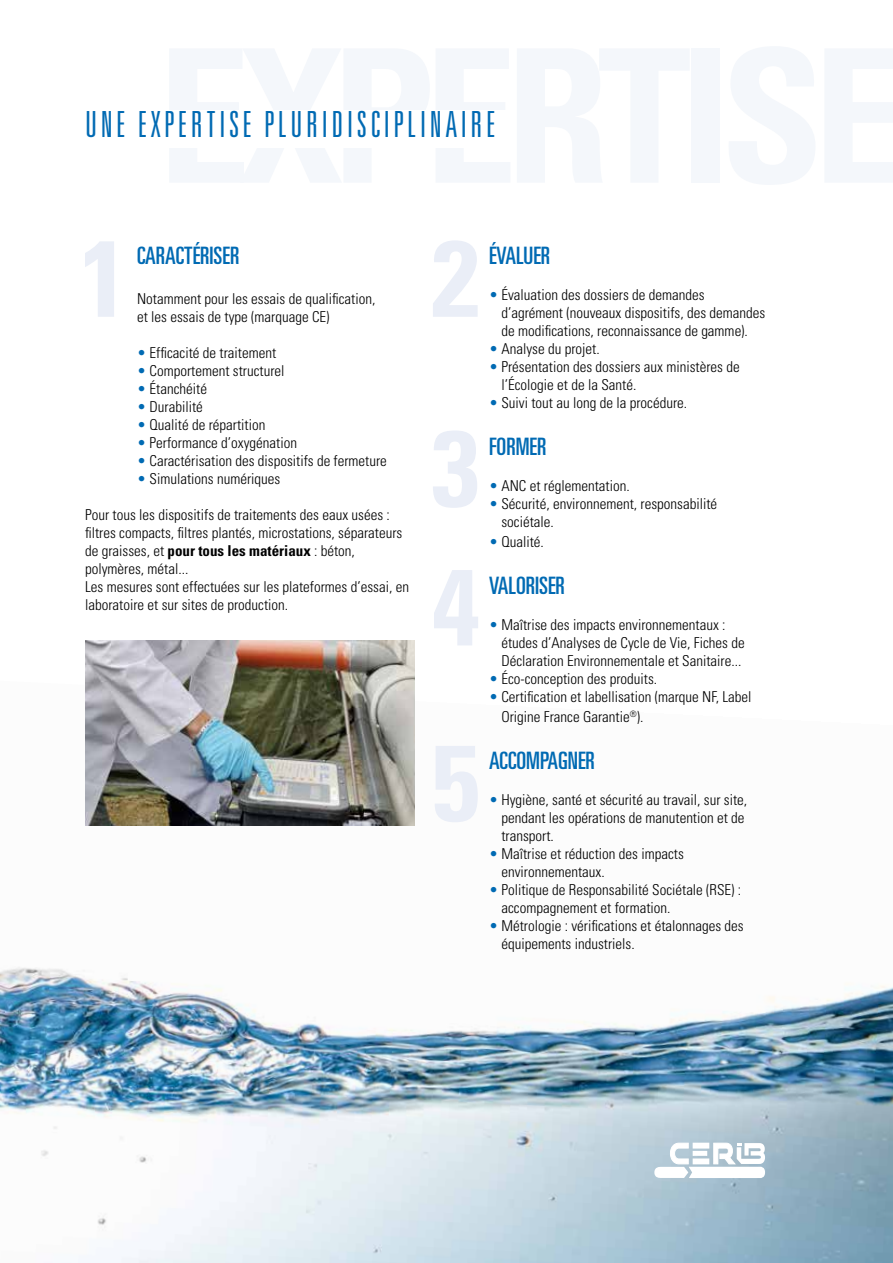
<style>
.page{position:relative;width:893px;height:1263px;background:#fff}
.page>*{position:absolute;margin:0;border:0;box-sizing:border-box;transform-origin:0 0}
.t1{font:700 condensed 108px/190.1px "Univers LT Std";color:#eaeef7}
.t2{font:300 ultra-condensed 36px "Univers LT Std";letter-spacing:.1em;color:#006ab3}
.t3{font:ultra-condensed 24px "Univers LT Std";color:#006ab3}
.t4{font:300 condensed 15px/18px "Univers LT Std";color:#000}
.s1{color:#006ab3}
.s2{font-weight:700}
</style>
<div class="page">
<img style="left:0;top:967px;width:893px;height:296px">
<img style="left:85px;top:641px;width:330px;height:185px">
<svg style="left:654px;top:1143px;width:111px;height:35px"></svg>
<h2 class="t2" style="left:85px;top:105px;width:412px">UNE EXPERTISE PLURIDISCIPLINAIRE</h2>
<h1 class="t1" style="left:80px;top:183px;width:49px">1</h1>
<h1 class="t1" style="left:432px;top:183px;width:49px">2<br>3</h1>
<h3 class="t3" style="left:137px;top:242px;width:104px">CARACTÉRISER</h3>
<p class="t4" style="left:137px;top:290px;width:240px">Notamment pour les essais de qualification, et les essais de type (marquage CE)</p>
<p class="t4" style="left:137px;top:344px;width:141px"><span class="s1">•</span> Efficacité de traitement</p>
<p class="t4" style="left:137px;top:362px;width:149px"><span class="s1">•</span> Comportement structurel</p>
<p class="t4" style="left:137px;top:380px;width:71px"><span class="s1">•</span> Étanchéité</p>
<p class="t4" style="left:137px;top:398px;width:67px"><span class="s1">•</span> Durabilité</p>
<p class="t4" style="left:137px;top:416px;width:130px"><span class="s1">•</span> Qualité de répartition</p>
<p class="t4" style="left:137px;top:434px;width:161px"><span class="s1">•</span> Performance d’oxygénation</p>
<p class="t4" style="left:137px;top:452px;width:251px"><span class="s1">•</span> Caractérisation des dispositifs de fermeture</p>
<p class="t4" style="left:137px;top:470px;width:145px"><span class="s1">•</span> Simulations numériques</p>
<p class="t4" style="left:85px;top:506px;width:326px">Pour tous les dispositifs de traitements des eaux usées : filtres compacts, filtres plantés, microstations, séparateurs de graisses, et <span class="s2">pour tous les matériaux</span> : béton, polymères, métal...<br>Les mesures sont effectuées sur les plateformes d’essai, en laboratoire et sur sites de production.</p>
<h1 class="t1" style="left:432px;top:512px;width:49px">4</h1>
<h3 class="t3" style="left:489px;top:242px;width:63px">ÉVALUER</h3>
<p class="t4" style="left:501px;top:286px;width:265px;text-indent:-12px"><span class="s1">•</span> Évaluation des dossiers de demandes d’agrément (nouveaux dispositifs, des demandes de modifications, reconnaissance de gamme).</p>
<p class="t4" style="left:489px;top:340px;width:112px"><span class="s1">•</span> Analyse du projet.</p>
<p class="t4" style="left:501px;top:358px;width:240px;text-indent:-12px"><span class="s1">•</span> Présentation des dossiers aux ministères de l’Écologie et de la Santé.</p>
<p class="t4" style="left:489px;top:394px;width:200px"><span class="s1">•</span> Suivi tout au long de la procédure.</p>
<h3 class="t3" style="left:489px;top:433px;width:59px">FORMER</h3>
<p class="t4" style="left:489px;top:477px;width:142px"><span class="s1">•</span> ANC et réglementation.</p>
<p class="t4" style="left:501px;top:495px;width:217px;text-indent:-12px"><span class="s1">•</span> Sécurité, environnement, responsabilité sociétale.</p>
<p class="t4" style="left:489px;top:533px;width:56px"><span class="s1">•</span> Qualité.</p>
<h3 class="t3" style="left:489px;top:572px;width:77px">VALORISER</h3>
<p class="t4" style="left:501px;top:616px;width:245px;text-indent:-12px"><span class="s1">•</span> Maîtrise des impacts environnementaux : études d’Analyses de Cycle de Vie, Fiches de<br>Déclaration Environnementale et Sanitaire...</p>
<p class="t4" style="left:489px;top:670px;width:170px"><span class="s1">•</span> Éco-conception des produits.</p>
<p class="t4" style="left:501px;top:687px;width:252px;line-height:19.8px;text-indent:-12px"><span class="s1">•</span> Certification et labellisation (marque NF, Label<br>Origine France Garantie<sup>®</sup>).</p>
<h3 class="t3" style="left:489px;top:746px;width:107px">ACCOMPAGNER</h3>
<p class="t4" style="left:501px;top:790px;width:247px;text-indent:-12px"><span class="s1">•</span> Hygiène, santé et sécurité au travail, sur site, pendant les opérations de manutention et de transport.</p>
<p class="t4" style="left:501px;top:844px;width:184px;text-indent:-12px"><span class="s1">•</span> Maîtrise et réduction des impacts environnementaux.</p>
<p class="t4" style="left:501px;top:880px;width:241px;text-indent:-12px"><span class="s1">•</span> Politique de Responsabilité Sociétale (RSE) : accompagnement et formation.</p>
<p class="t4" style="left:501px;top:916px;width:244px;text-indent:-12px"><span class="s1">•</span> Métrologie : vérifications et étalonnages des équipements industriels.</p>
</div>
